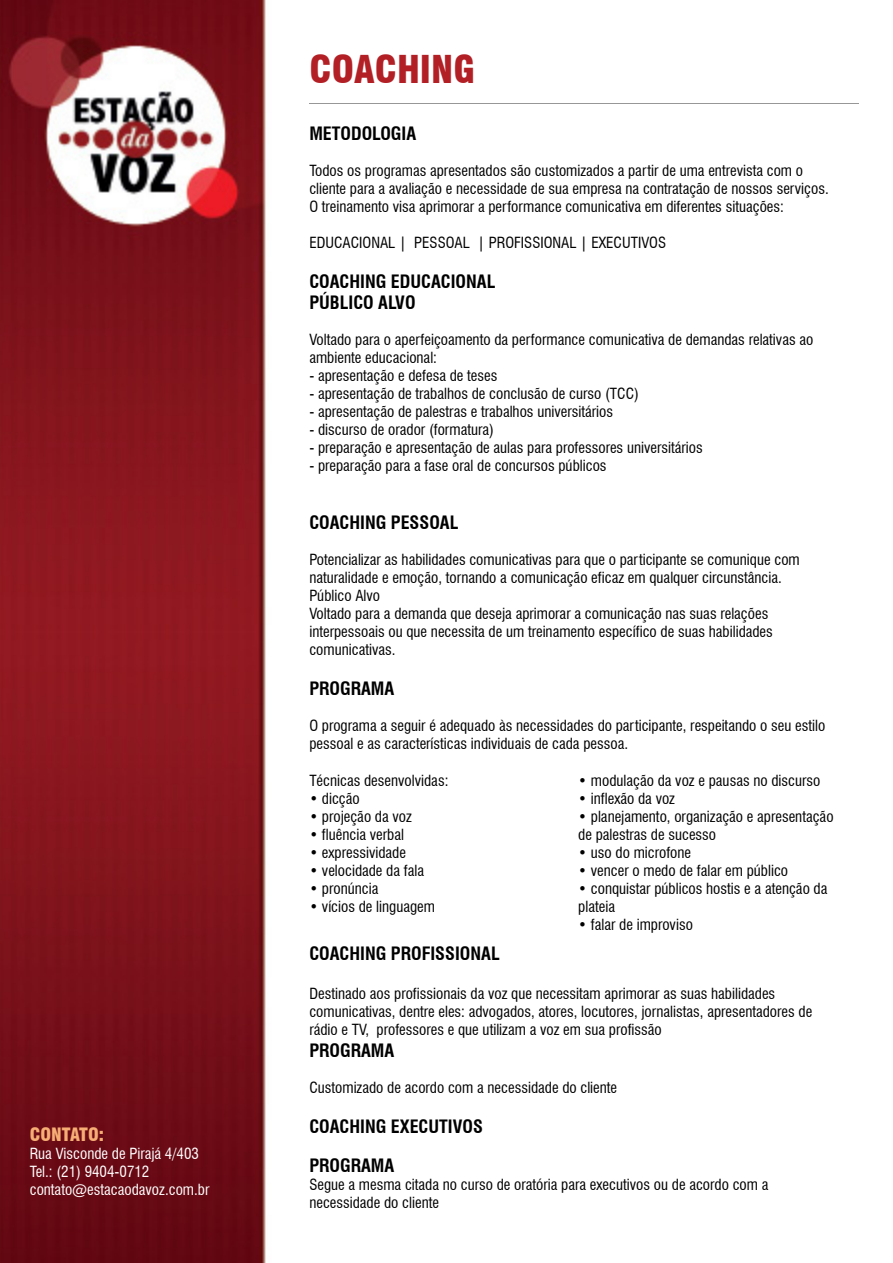
<style>
.page{position:relative;width:893px;height:1263px;background:#fff}
.page>*{position:absolute;margin:0;border:0;box-sizing:border-box;transform-origin:0 0}
.t1{font:900 condensed 37.5px "Swiss 721 BT";color:#b21f25}
.t2{font:700 condensed 18px/21.6px "Swiss 721 BT";color:#000}
.t3{font:900 condensed 18px "Swiss 721 BT";color:#f7ae75}
.t4{font:condensed 15px/18px "Swiss 721 BT";color:#000}
.t5{font:condensed 15px/18px "Swiss 721 BT";color:#fff}
</style>
<div class="page">
<img style="left:0;top:0;width:859px;height:1263px">
<hr style="left:309px;top:104px;width:550px;height:1px;background:#000">
<p class="t3" style="left:30px;top:1124px;width:76px">CONTATO:</p>
<p class="t5" style="left:30px;top:1145px;width:181px">Rua Visconde de Pirajá 4/403<br>Tel.: (21) 9404-0712 contato@estacaodavoz.com.br</p>
<h1 class="t1" style="left:309px;top:46px;width:167px">COACHING</h1>
<p class="t2" style="left:309px;top:123px;width:108px">METODOLOGIA</p>
<p class="t4" style="left:309px;top:162px;width:521px">Todos os programas apresentados são customizados a partir de uma entrevista com o cliente para a avaliação e necessidade de sua empresa na contratação de nossos serviços.<br>O treinamento visa aprimorar a performance comunicativa em diferentes situações:</p>
<p class="t4" style="left:309px;top:234px;width:358px">EDUCACIONAL | PESSOAL | PROFISSIONAL | EXECUTIVOS</p>
<p class="t2" style="left:309px;top:270px;width:178px">COACHING EDUCACIONAL<br>PÚBLICO ALVO</p>
<p class="t4" style="left:309px;top:331px;width:505px">Voltado para o aperfeiçoamento da performance comunicativa de demandas relativas ao ambiente educacional:</p>
<p class="t4" style="left:309px;top:367px;width:190px">- apresentação e defesa de teses</p>
<p class="t4" style="left:309px;top:385px;width:331px">- apresentação de trabalhos de conclusão de curso (TCC)</p>
<p class="t4" style="left:309px;top:403px;width:305px">- apresentação de palestras e trabalhos universitários</p>
<p class="t4" style="left:309px;top:421px;width:186px">- discurso de orador (formatura)</p>
<p class="t4" style="left:309px;top:439px;width:395px">- preparação e apresentação de aulas para professores universitários</p>
<p class="t4" style="left:309px;top:457px;width:299px">- preparação para a fase oral de concursos públicos</p>
<p class="t2" style="left:309px;top:512px;width:131px">COACHING PESSOAL</p>
<p class="t4" style="left:309px;top:551px;width:492px">Potencializar as habilidades comunicativas para que o participante se comunique com naturalidade e emoção, tornando a comunicação eficaz em qualquer circunstância.<br>Público Alvo<br>Voltado para a demanda que deseja aprimorar a comunicação nas suas relações interpessoais ou que necessita de um treinamento específico de suas habilidades comunicativas.</p>
<p class="t2" style="left:309px;top:677px;width:87px">PROGRAMA</p>
<p class="t4" style="left:309px;top:716px;width:517px">O programa a seguir é adequado às necessidades do participante, respeitando o seu estilo pessoal e as características individuais de cada pessoa.</p>
<p class="t4" style="left:309px;top:772px;width:141px">Técnicas desenvolvidas:</p>
<p class="t4" style="left:309px;top:790px;width:52px">• dicção</p>
<p class="t4" style="left:309px;top:808px;width:104px">• projeção da voz</p>
<p class="t4" style="left:309px;top:826px;width:96px">• fluência verbal</p>
<p class="t4" style="left:309px;top:844px;width:98px">• expressividade</p>
<p class="t4" style="left:309px;top:862px;width:116px">• velocidade da fala</p>
<p class="t4" style="left:309px;top:880px;width:71px">• pronúncia</p>
<p class="t4" style="left:309px;top:898px;width:127px">• vícios de linguagem</p>
<p class="t4" style="left:578px;top:772px;width:244px">• modulação da voz e pausas no discurso</p>
<p class="t4" style="left:578px;top:790px;width:98px">• inflexão da voz</p>
<p class="t4" style="left:578px;top:808px;width:257px">• planejamento, organização e apresentação de palestras de sucesso</p>
<p class="t4" style="left:578px;top:844px;width:114px">• uso do microfone</p>
<p class="t4" style="left:578px;top:862px;width:211px">• vencer o medo de falar em público</p>
<p class="t4" style="left:578px;top:880px;width:251px">• conquistar públicos hostis e a atenção da plateia</p>
<p class="t4" style="left:578px;top:916px;width:116px">• falar de improviso</p>
<p class="t2" style="left:309px;top:942px;width:182px">COACHING PROFISSIONAL</p>
<p class="t4" style="left:309px;top:985px;width:504px">Destinado aos profissionais da voz que necessitam aprimorar as suas habilidades comunicativas, dentre eles: advogados, atores, locutores, jornalistas, apresentadores de rádio e TV, professores e que utilizam a voz em sua profissão</p>
<p class="t2" style="left:309px;top:1040px;width:87px">PROGRAMA</p>
<p class="t4" style="left:309px;top:1078px;width:309px">Customizado de acordo com a necessidade do cliente</p>
<p class="t2" style="left:309px;top:1115px;width:140px">COACHING EXECUTIVO</p>
<p class="t2" style="left:473px;top:1115px;width:11px">S</p>
<p class="t2" style="left:309px;top:1155px;width:87px">PROGRAMA</p>
<p class="t4" style="left:309px;top:1176px;width:461px">Segue a mesma citada no curso de oratória para executivos ou de acordo com a necessidade do cliente</p>
</div>
